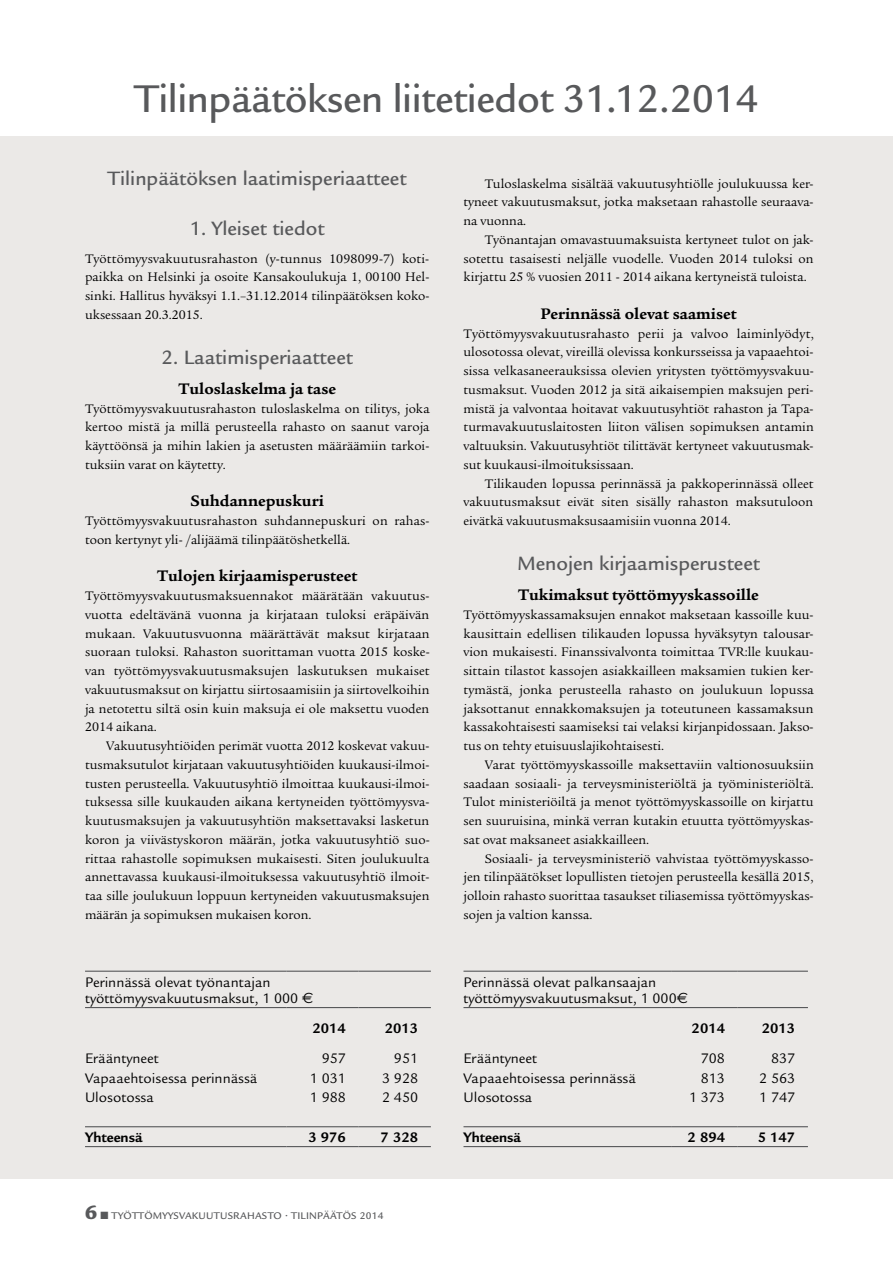
<style>
.page{position:relative;width:893px;height:1263px;background:#fff}
.page>*{position:absolute;margin:0;border:0;box-sizing:border-box;transform-origin:0 0}
.t1{font:500 42px "Legacy Sans";letter-spacing:-.01em;color:#58595b}
.t2{font:500 21px "Legacy Sans";color:#58595b}
.t3{font:700 16.5px "Legacy Serif";color:#000}
.t4{font:15px/16.5px "Legacy Sans";color:#000}
.t5{font:700 15px "Legacy Sans";color:#000}
.t6{font:13.5px/18.8px "Legacy Serif";color:#000;text-align:justify}
.t7{font:500 10.5px "Legacy Sans";letter-spacing:.025em;color:#58595b}
.s1{font-family:"Euro Sans"}
.s2{font-weight:900;font-size:21px}
</style>
<div class="page">
<div style="left:0;top:0;width:893px;height:1179px;background:#ebe9e7"></div>
<div style="left:0;top:0;width:893px;height:135px;background:#fff"></div>
<hr style="left:85px;top:971px;width:201px;height:1px;background:#58595b">
<hr style="left:286px;top:971px;width:73px;height:1px;background:#58595b">
<hr style="left:359px;top:971px;width:72px;height:1px;background:#58595b">
<hr style="left:85px;top:1007px;width:201px;height:1px;background:#58595b">
<hr style="left:286px;top:1007px;width:73px;height:1px;background:#58595b">
<hr style="left:359px;top:1007px;width:72px;height:1px;background:#58595b">
<hr style="left:85px;top:1126px;width:201px;height:1px;background:#58595b">
<hr style="left:286px;top:1126px;width:73px;height:1px;background:#58595b">
<hr style="left:359px;top:1126px;width:72px;height:1px;background:#58595b">
<hr style="left:286px;top:1146px;width:73px;height:1px;background:#58595b">
<hr style="left:359px;top:1146px;width:72px;height:1px;background:#58595b">
<hr style="left:85px;top:1146px;width:201px;height:1px;background:#58595b">
<hr style="left:672px;top:1126px;width:66px;height:1px;background:#58595b">
<hr style="left:738px;top:1126px;width:70px;height:1px;background:#58595b">
<hr style="left:672px;top:1146px;width:66px;height:1px;background:#58595b">
<hr style="left:738px;top:1146px;width:70px;height:1px;background:#58595b">
<hr style="left:463px;top:1126px;width:209px;height:1px;background:#58595b">
<hr style="left:463px;top:1146px;width:209px;height:1px;background:#58595b">
<hr style="left:463px;top:971px;width:209px;height:1px;background:#58595b">
<hr style="left:672px;top:971px;width:66px;height:1px;background:#58595b">
<hr style="left:738px;top:971px;width:70px;height:1px;background:#58595b">
<hr style="left:463px;top:1007px;width:209px;height:1px;background:#58595b">
<hr style="left:672px;top:1007px;width:66px;height:1px;background:#58595b">
<hr style="left:738px;top:1007px;width:70px;height:1px;background:#58595b">
<h1 class="t1" style="left:135px;top:75px;width:625px">Tilinpäätöksen liitetiedot 31.12.2014</h1>
<h2 class="t2" style="left:108px;top:167px;width:300px">Tilinpäätöksen laatimisperiaatteet</h2>
<h2 class="t2" style="left:190px;top:216px;width:136px">1. Yleiset tiedot</h2>
<p class="t6" style="left:85px;top:249px;width:346px">Työttömyysvakuutusrahaston (y-tunnus 1098099-7) koti&shy;paikka on Helsinki ja osoite Kansakoulukuja 1, 00100 Hel&shy;sinki. Hallitus hyväksyi 1.1.–31.12.2014 tilinpäätöksen koko&shy;uksessaan 20.3.2015.</p>
<h2 class="t2" style="left:161px;top:345px;width:193px">2. Laatimisperiaatteet</h2>
<p class="t3" style="left:179px;top:379px;width:159px">Tuloslaskelma ja tase</p>
<p class="t6" style="left:85px;top:399px;width:346px">Työttömyysvakuutusrahaston tuloslaskelma on tilitys, joka kertoo mistä ja millä perusteella rahasto on saanut varoja käyttöönsä ja mihin lakien ja asetusten määräämiin tarkoi&shy;tuksiin varat on käytetty.</p>
<p class="t3" style="left:191px;top:491px;width:135px">Suhdannepuskuri</p>
<p class="t6" style="left:85px;top:512px;width:346px">Työttömyysvakuutusrahaston suhdannepuskuri on rahas&shy;toon kertynyt yli- /alijäämä tilinpäätöshetkellä.</p>
<p class="t3" style="left:157px;top:566px;width:202px">Tulojen kirjaamisperusteet</p>
<p class="t6" style="left:85px;top:587px;width:346px">Työttömyysvakuutusmaksuennakot määrätään vakuutus&shy;vuotta edeltävänä vuonna ja kirjataan tuloksi eräpäivän mukaan. Vakuutusvuonna määrättävät maksut kirjataan suoraan tuloksi. Rahaston suorittaman vuotta 2015 koske&shy;van työttömyysvakuutusmaksujen laskutuksen mukaiset vakuutusmaksut on kirjattu siirtosaamisiin ja siirtovelkoihin ja netotettu siltä osin kuin maksuja ei ole maksettu vuoden 2014 aikana.</p>
<p class="t6" style="left:85px;top:737px;width:346px;text-indent:21px">Vakuutusyhtiöiden perimät vuotta 2012 koskevat vakuu&shy;tusmaksutulot kirjataan vakuutusyhtiöiden kuukausi-ilmoi&shy;tusten perusteella. Vakuutusyhtiö ilmoittaa kuukausi-ilmoi&shy;tuksessa sille kuukauden aikana kertyneiden työttömyysva&shy;kuutusmaksujen ja vakuutusyhtiön maksettavaksi lasketun koron ja viivästyskoron määrän, jotka vakuutusyhtiö suo&shy;rittaa rahastolle sopimuksen mukaisesti. Siten joulukuulta annettavassa kuukausi-ilmoituksessa vakuutusyhtiö ilmoit&shy;taa sille joulukuun loppuun kertyneiden vakuutusmaksujen määrän ja sopimuksen mukaisen koron.</p>
<p class="t4" style="left:85px;top:974px;width:230px">Perinnässä olevat työnantajan työttömyysvakuutusmaksut, 1 000 <span class="s1">€</span></p>
<p class="t5" style="left:312px;top:1019px;width:35px">2014</p>
<p class="t5" style="left:385px;top:1019px;width:35px">2013</p>
<p class="t4" style="left:85px;top:1050px;width:75px">Erääntyneet</p>
<p class="t4" style="left:322px;top:1050px;width:26px">957</p>
<p class="t4" style="left:394px;top:1050px;width:26px">951</p>
<p class="t4" style="left:85px;top:1070px;width:174px">Vapaaehtoisessa perinnässä</p>
<p class="t4" style="left:310px;top:1070px;width:37px">1 031</p>
<p class="t4" style="left:382px;top:1070px;width:37px">3 928</p>
<p class="t4" style="left:85px;top:1089px;width:70px">Ulosotossa</p>
<p class="t4" style="left:310px;top:1089px;width:37px">1 988</p>
<p class="t4" style="left:382px;top:1089px;width:37px">2 450</p>
<p class="t5" style="left:85px;top:1129px;width:59px">Yhteensä</p>
<p class="t5" style="left:308px;top:1129px;width:39px">3 976</p>
<p class="t5" style="left:381px;top:1129px;width:39px">7 328</p>
<p class="t7" style="left:85px;top:1209px;width:300px"><span class="s2">6</span> ■ TYÖTTÖMYYSVAKUUTUSRAHASTO • TILINPÄÄTÖS 2014</p>
<p class="t6" style="left:463px;top:174px;width:352px;text-indent:21px">Tuloslaskelma sisältää vakuutusyhtiölle joulukuussa ker&shy;tyneet vakuutusmaksut, jotka maksetaan rahastolle seuraava&shy;na vuonna.</p>
<p class="t6" style="left:463px;top:230px;width:352px;text-indent:21px">Työnantajan omavastuumaksuista kertyneet tulot on jak&shy;sotettu tasaisesti neljälle vuodelle. Vuoden 2014 tuloksi on kirjattu 25 % vuosien 2011 - 2014 aikana kertyneistä tuloista.</p>
<p class="t3" style="left:540px;top:304px;width:198px">Perinnässä olevat saamiset</p>
<p class="t6" style="left:463px;top:324px;width:352px">Työttömyysvakuutusrahasto perii ja valvoo laiminlyödyt, ulosotossa olevat, vireillä olevissa konkursseissa ja vapaaehtoi&shy;sissa velkasaneerauksissa olevien yritysten työttömyysvakuu&shy;tusmaksut. Vuoden 2012 ja sitä aikaisempien maksujen peri&shy;mistä ja valvontaa hoitavat vakuutusyhtiöt rahaston ja Tapa&shy;turmavakuutuslaitosten liiton välisen sopimuksen antamin valtuuksin. Vakuutusyhtiöt tilittävät kertyneet vakuutusmak&shy;sut kuukausi-ilmoituksissaan.</p>
<p class="t6" style="left:463px;top:474px;width:352px;text-indent:21px">Tilikauden lopussa perinnässä ja pakkoperinnässä olleet vakuutusmaksut eivät siten sisälly rahaston maksutuloon eivätkä vakuutusmaksusaamisiin vuonna 2014.</p>
<h2 class="t2" style="left:517px;top:552px;width:245px">Menojen kirjaamisperusteet</h2>
<p class="t3" style="left:518px;top:585px;width:242px">Tukimaksut työttömyyskassoille</p>
<p class="t6" style="left:463px;top:605px;width:352px">Työttömyyskassamaksujen ennakot maksetaan kassoille kuu&shy;kausittain edellisen tilikauden lopussa hyväksytyn talousar&shy;vion mukaisesti. Finanssivalvonta toimittaa TVR:lle kuukau&shy;sittain tilastot kassojen asiakkailleen maksamien tukien ker&shy;tymästä, jonka perusteella rahasto on joulukuun lopussa jaksottanut ennakkomaksujen ja toteutuneen kassamaksun kassakohtaisesti saamiseksi tai velaksi kirjanpidossaan. Jakso&shy;tus on tehty etuisuuslajikohtaisesti.</p>
<p class="t6" style="left:463px;top:755px;width:352px;text-indent:21px">Varat työttömyyskassoille maksettaviin valtionosuuksiin saadaan sosiaali- ja terveysministeriöltä ja työministeriöltä.<br>Tulot ministeriöiltä ja menot työttömyyskassoille on kirjattu sen suuruisina, minkä verran kutakin etuutta työttömyyskas&shy;sat ovat maksaneet asiakkailleen.</p>
<p class="t6" style="left:463px;top:849px;width:352px;text-indent:21px">Sosiaali- ja terveysministeriö vahvistaa työttömyyskasso&shy;jen tilinpäätökset lopullisten tietojen perusteella kesällä 2015, jolloin rahasto suorittaa tasaukset tiliasemissa työttömyyskas&shy;sojen ja valtion kanssa.</p>
<p class="t4" style="left:463px;top:974px;width:226px">Perinnässä olevat palkansaajan työttömyysvakuutusmaksut, 1 000<span class="s1">€</span></p>
<p class="t5" style="left:692px;top:1019px;width:35px">2014</p>
<p class="t5" style="left:762px;top:1019px;width:35px">2013</p>
<p class="t4" style="left:463px;top:1050px;width:75px">Erääntyneet</p>
<p class="t4" style="left:701px;top:1050px;width:26px">708</p>
<p class="t4" style="left:771px;top:1050px;width:26px">837</p>
<p class="t4" style="left:463px;top:1070px;width:174px">Vapaaehtoisessa perinnässä</p>
<p class="t4" style="left:701px;top:1070px;width:26px">813</p>
<p class="t4" style="left:759px;top:1070px;width:37px">2 563</p>
<p class="t4" style="left:463px;top:1089px;width:70px">Ulosotossa</p>
<p class="t4" style="left:689px;top:1089px;width:37px">1 373</p>
<p class="t4" style="left:759px;top:1089px;width:37px">1 747</p>
<p class="t5" style="left:463px;top:1129px;width:59px">Yhteensä</p>
<p class="t5" style="left:687px;top:1129px;width:39px">2 894</p>
<p class="t5" style="left:758px;top:1129px;width:39px">5 147</p>
</div>
